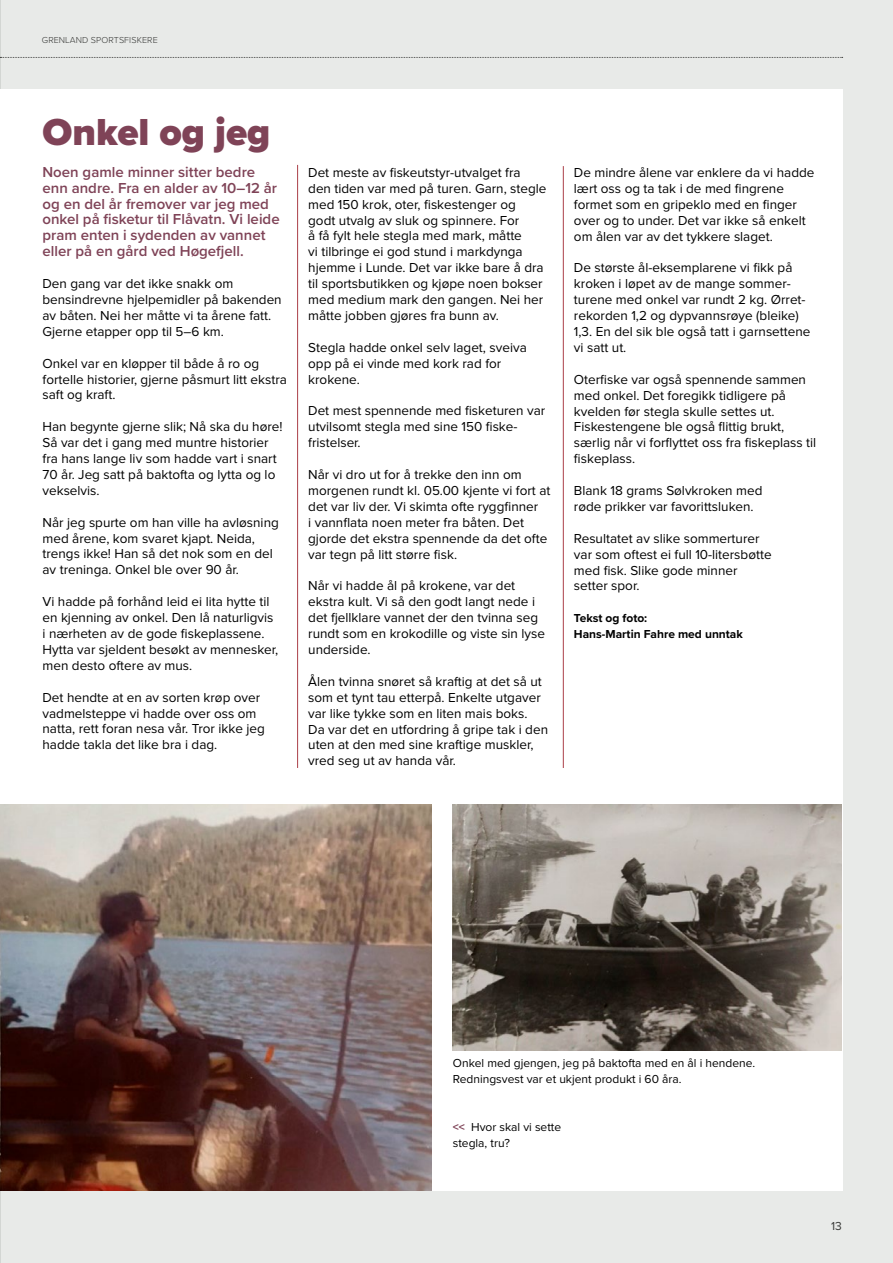
<style>
.page{position:relative;width:893px;height:1263px;background:#e8eae8}
.page>*{position:absolute;margin:0;border:0;box-sizing:border-box;transform-origin:0 0}
.t1{font:900 39px "Proxima Nova";color:#7f4357}
.t2{font:600 15px/15.9px "Proxima Nova";color:#7f4357}
.t3{font:13.5px/15.9px "Proxima Nova";color:#000}
.t4{font:12px/15.9px "Proxima Nova";color:#000}
.t5{font:700 12px/15.9px "Proxima Nova";color:#000}
.t6{font:12px "Proxima Nova";color:#3c3c3b}
.t7{font:300 9px "Proxima Nova";letter-spacing:.01em;color:#3c3c3b}
.s1{font-weight:700;color:#7f4357}
</style>
<div class="page">
<div style="left:1px;top:89px;width:842px;height:1102px;background:#fff"></div>
<hr style="left:297px;top:165px;width:1px;height:603px;background:#aa3f48">
<hr style="left:563px;top:166px;width:1px;height:602px;background:#aa3f48">
<img style="left:0;top:652px;width:1px;height:252px">
<img style="left:0;top:805px;width:432px;height:386px">
<img style="left:453px;top:805px;width:389px;height:245px">
<img style="left:0;top:904px;width:1px;height:287px">
<p class="t7" style="left:42px;top:33px;width:117px">GRENLAND SPORTSFISKERE</p>
<h1 class="t1" style="left:43px;top:103px;width:229px">Onkel og jeg</h1>
<p class="t2" style="left:43px;top:163px;width:239px">Noen gamle minner sitter bedre enn andre. Fra en alder av 10–12 år og en del år fremover var jeg med onkel på fisketur til Flåvatn. Vi leide pram enten i sydenden av vannet eller på en gård ved Høgefjell.</p>
<p class="t3" style="left:43px;top:276px;width:241px">Den gang var det ikke snakk om bensindrevne hjelpemidler på bakenden av båten. Nei her måtte vi ta årene fatt.<br>Gjerne etapper opp til 5–6 km.</p>
<p class="t3" style="left:43px;top:355px;width:246px">Onkel var en kløpper til både å ro og fortelle historier, gjerne påsmurt litt ekstra saft og kraft.</p>
<p class="t3" style="left:43px;top:419px;width:242px">Han begynte gjerne slik; Nå ska du høre!<br>Så var det i gang med muntre historier fra hans lange liv som hadde vart i snart 70 år. Jeg satt på baktofta og lytta og lo vekselvis.</p>
<p class="t3" style="left:43px;top:514px;width:238px">Når jeg spurte om han ville ha avløsning med årene, kom svaret kjapt. Neida, trengs ikke! Han så det nok som en del av treninga. Onkel ble over 90 år.</p>
<p class="t3" style="left:43px;top:594px;width:237px">Vi hadde på forhånd leid ei lita hytte til en kjenning av onkel. Den lå naturligvis i nærheten av de gode fiskeplassene.<br>Hytta var sjeldent besøkt av mennesker, men desto oftere av mus.</p>
<p class="t3" style="left:43px;top:689px;width:224px">Det hendte at en av sorten krøp over vadmelsteppe vi hadde over oss om natta, rett foran nesa vår. Tror ikke jeg hadde takla det like bra i dag.</p>
<p class="t3" style="left:308px;top:165px;width:240px">Det meste av fiskeutstyr-utvalget fra den tiden var med på turen. Garn, stegle med 150 krok, oter, fiskestenger og<br>godt utvalg av sluk og spinnere. For<br>å få fylt hele stegla med mark, måtte<br>vi tilbringe ei god stund i markdynga hjemme i Lunde. Det var ikke bare å dra til sportsbutikken og kjøpe noen bokser med medium mark den gangen. Nei her måtte jobben gjøres fra bunn av.</p>
<p class="t3" style="left:308px;top:340px;width:220px">Stegla hadde onkel selv laget, sveiva opp på ei vinde med kork rad for krokene.</p>
<p class="t3" style="left:308px;top:403px;width:239px">Det mest spennende med fisketuren var utvilsomt stegla med sine 150 fiske&shy;fristelser.</p>
<p class="t3" style="left:308px;top:467px;width:244px">Når vi dro ut for å trekke den inn om morgenen rundt kl. 05.00 kjente vi fort at det var liv der. Vi skimta ofte ryggfinner<br>i vannflata noen meter fra båten. Det gjorde det ekstra spennende da det ofte var tegn på litt større fisk.</p>
<p class="t3" style="left:308px;top:578px;width:238px">Når vi hadde ål på krokene, var det ekstra kult. Vi så den godt langt nede i det fjellklare vannet der den tvinna seg rundt som en krokodille og viste sin lyse underside.</p>
<p class="t3" style="left:308px;top:673px;width:241px">Ålen tvinna snøret så kraftig at det så ut som et tynt tau etterpå. Enkelte utgaver var like tykke som en liten mais boks.<br>Da var det en utfordring å gripe tak i den uten at den med sine kraftige muskler, vred seg ut av handa vår.</p>
<p class="t3" style="left:574px;top:165px;width:242px">De mindre ålene var enklere da vi hadde lært oss og ta tak i de med fingrene formet som en gripeklo med en finger over og to under. Det var ikke så enkelt om ålen var av det tykkere slaget.</p>
<p class="t3" style="left:574px;top:260px;width:238px">De største ål-eksemplarene vi fikk på kroken i løpet av de mange sommer&shy;turene med onkel var rundt 2 kg. Ørret&shy;rekorden 1,2 og dypvannsrøye (bleike)<br>1,3. En del sik ble også tatt i garnsettene vi satt ut.</p>
<p class="t3" style="left:574px;top:371px;width:244px">Oterfiske var også spennende sammen med onkel. Det foregikk tidligere på kvelden før stegla skulle settes ut.<br>Fiskestengene ble også flittig brukt, særlig når vi forflyttet oss fra fiskeplass til fiskeplass.</p>
<p class="t3" style="left:574px;top:483px;width:190px">Blank 18 grams Sølvkroken med røde prikker var favorittsluken.</p>
<p class="t3" style="left:574px;top:530px;width:199px">Resultatet av slike sommerturer var som oftest ei full 10-litersbøtte med fisk. Slike gode minner setter spor.</p>
<p class="t5" style="left:574px;top:610px;width:170px">Tekst og foto:<br>Hans-Martin Fahre med unntak</p>
<p class="t4" style="left:453px;top:1055px;width:304px">Onkel med gjengen, jeg på baktofta med en ål i hendene.<br>Redningsvest var et ukjent produkt i 60 åra.</p>
<p class="t4" style="left:453px;top:1119px;width:110px"><span class="s1">&lt;&lt;</span> Hvor skal vi sette stegla, tru?</p>
<p class="t6" style="left:831px;top:1219px;width:12px">13</p>
</div>
